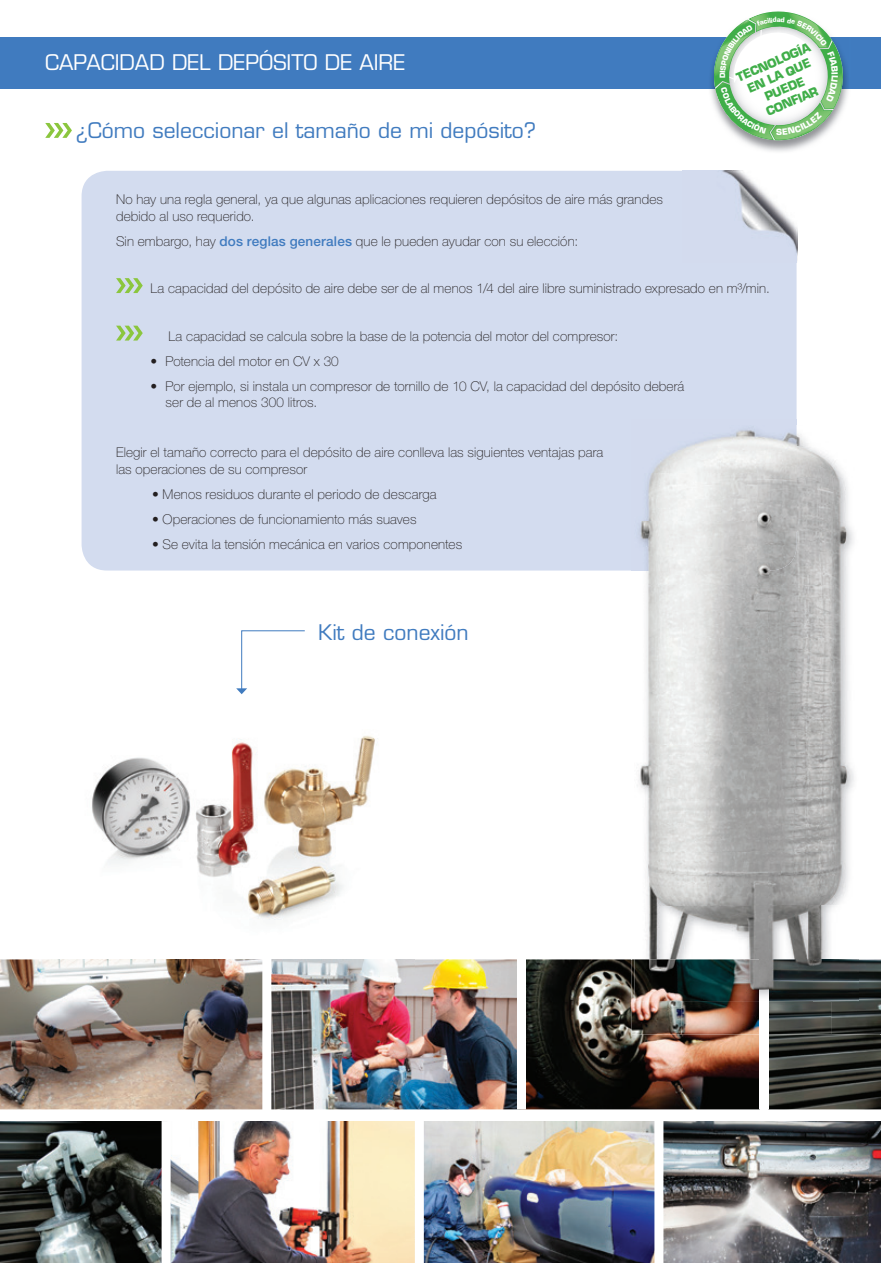
<style>
.page{position:relative;width:881px;height:1263px;background:#fff}
.page>*{position:absolute;margin:0;border:0;box-sizing:border-box;transform-origin:0 0}
.t1{font:21px "Eurostile LT Std";color:#407bbf}
.t2{font:21px "Eurostile LT Std";color:#fff}
.t3{font:100 13.5px/16.5px "Helvetica Neue LT Std";letter-spacing:.01em;color:#231f20}
.t4{font:700 12px/14.4px "Eurostile Std";color:#40ae49;text-align:center}
.t5{font:700 8.4px "Eurostile Std";color:#fff}
.t6{font:700 7.2px "Eurostile Std";color:#fff}
.t7{font:700 6.75px "Eurostile Std";color:#fff}
.s1{font-weight:500;color:#407bbf}
</style>
<div class="page">
<div style="left:0;top:37px;width:880px;height:51px;background:#407bbf"></div>
<div style="left:81px;top:171px;width:715px;height:399px;background:#d3dcef"></div>
<img style="left:92px;top:735px;width:286px;height:185px">
<img style="left:0;top:1121px;width:880px;height:142px">
<img style="left:0;top:959px;width:880px;height:150px">
<div style="left:262px;top:949px;width:9px;height:164px;background:#fff"></div>
<div style="left:516px;top:948px;width:9px;height:161px;background:#fff"></div>
<div style="left:759px;top:959px;width:9px;height:150px;background:#fff"></div>
<div style="left:161px;top:1121px;width:9px;height:142px;background:#fff"></div>
<div style="left:414px;top:1119px;width:9px;height:144px;background:#fff"></div>
<div style="left:654px;top:1119px;width:9px;height:144px;background:#fff"></div>
<img style="left:631px;top:470px;width:3px;height:101px">
<img style="left:880px;top:983px;width:1px;height:51px">
<img style="left:631px;top:419px;width:124px;height:51px">
<img style="left:755px;top:419px;width:41px;height:151px">
<img style="left:631px;top:959px;width:50px;height:75px">
<img style="left:831px;top:959px;width:49px;height:75px">
<img style="left:681px;top:1001px;width:150px;height:33px">
<img style="left:759px;top:1001px;width:9px;height:33px">
<img style="left:796px;top:425px;width:56px;height:107px">
<img style="left:634px;top:570px;width:134px;height:389px">
<img style="left:768px;top:532px;width:86px;height:427px">
<img style="left:634px;top:425px;width:121px;height:145px">
<img style="left:634px;top:959px;width:224px;height:42px">
<svg style="left:45px;top:123px;width:27px;height:15px"></svg>
<svg style="left:116px;top:278px;width:27px;height:15px"></svg>
<svg style="left:116px;top:326px;width:27px;height:15px"></svg>
<svg style="left:236px;top:630px;width:69px;height:64px"></svg>
<img style="left:682px;top:171px;width:115px;height:92px">
<svg style="left:705px;top:11px;width:146px;height:138px"></svg>
<p class="t7" style="left:776px;top:15px;width:6px">a</p>
<h1 class="t2" style="left:45px;top:50px;width:361px">CAPACIDAD DEL DEPÓSITO DE AIRE</h1>
<p class="t4" style="left:734px;top:71px;width:80px;rotate:-23deg">TECNOLOGÍA<br>EN LA QUE<br>PUEDE<br>CONFIAR</p>
<p class="t6" style="left:717px;top:78px;width:7px;rotate:-90deg">D</p>
<h1 class="t1" style="left:76px;top:118px;width:462px">¿Cómo seleccionar el tamaño de mi depósito?</h1>
<p class="t5" style="left:775px;top:127px;width:8px">S</p>
<p class="t3" style="left:116px;top:191px;width:548px">No hay una regla general, ya que algunas aplicaciones requieren depósitos de aire más grandes debido al uso requerido.</p>
<p class="t3" style="left:116px;top:232px;width:463px">Sin embargo, hay <span class="s1">dos reglas generales</span> que le pueden ayudar con su elección:</p>
<p class="t3" style="left:150px;top:280px;width:620px">La capacidad del depósito de aire debe ser de al menos 1/4 del aire libre suministrado expresado en m³/min.</p>
<p class="t3" style="left:168px;top:327px;width:451px">La capacidad se calcula sobre la base de la potencia del motor del compresor:</p>
<p class="t3" style="left:150px;top:352px;width:190px">• Potencia del motor en CV x 30</p>
<p class="t3" style="left:165px;top:377px;width:520px;text-indent:-15px">• Por ejemplo, si instala un compresor de tornillo de 10 CV, la capacidad del depósito deberá ser de al menos 300 litros.</p>
<p class="t3" style="left:116px;top:444px;width:488px">Elegir el tamaño correcto para el depósito de aire conlleva las siguientes ventajas para las operaciones de su compresor</p>
<p class="t3" style="left:152px;top:485px;width:286px">• Menos residuos durante el periodo de descarga</p>
<p class="t3" style="left:152px;top:510px;width:266px">• Operaciones de funcionamiento más suaves</p>
<p class="t3" style="left:152px;top:535px;width:311px">• Se evita la tensión mecánica en varios componentes</p>
<h1 class="t1" style="left:318px;top:619px;width:152px">Kit de conexión</h1>
</div>
